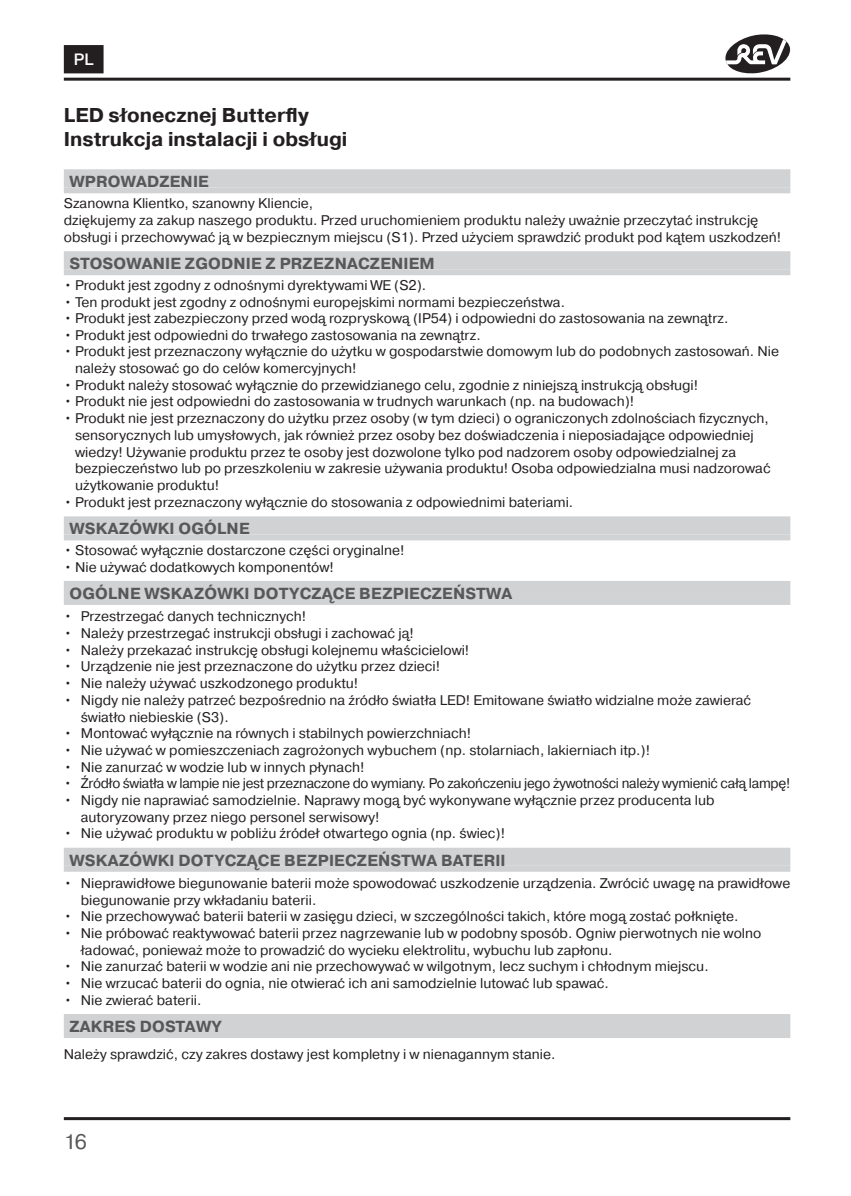
<style>
.page{position:relative;width:851px;height:1196px;background:#fff}
.page>*{position:absolute;margin:0;border:0;box-sizing:border-box;transform-origin:0 0}
.t1{font:21px "Pragmatica";color:#57585a}
.t2{font:700 20px/24px "Pragmatica";color:#231f20}
.t3{font:700 16px "Pragmatica";letter-spacing:.01em;color:#57585a}
.t4{font:500 16px "Helvetica Neue LT";color:#fff}
.t5{font:14px/16.8px "Pragmatica";color:#231f20}
.t6{font:14px "Pragmatica";letter-spacing:-.02em;color:#231f20}
</style>
<div class="page">
<hr style="left:64px;top:78px;width:725px;height:3px;background:#231f20">
<hr style="left:64px;top:1117px;width:725px;height:3px;background:#231f20">
<svg style="left:725px;top:34px;width:64px;height:39px"></svg>
<div style="left:65px;top:46px;width:37px;height:26px;background:#231f20"></div>
<div style="left:64px;top:45px;width:39px;height:28px;border:2px solid #231f20"></div>
<div style="left:64px;top:169px;width:725px;height:18px;background:#d1d2d4"></div>
<div style="left:64px;top:187px;width:725px;height:6px;background:#d1d2d4"></div>
<div style="left:64px;top:251px;width:725px;height:18px;background:#d1d2d4"></div>
<div style="left:64px;top:269px;width:725px;height:6px;background:#d1d2d4"></div>
<div style="left:64px;top:516px;width:725px;height:18px;background:#d1d2d4"></div>
<div style="left:64px;top:534px;width:725px;height:6px;background:#d1d2d4"></div>
<div style="left:64px;top:581px;width:725px;height:18px;background:#d1d2d4"></div>
<div style="left:64px;top:599px;width:725px;height:6px;background:#d1d2d4"></div>
<div style="left:64px;top:848px;width:725px;height:18px;background:#d1d2d4"></div>
<div style="left:64px;top:866px;width:725px;height:6px;background:#d1d2d4"></div>
<div style="left:64px;top:1014px;width:725px;height:18px;background:#d1d2d4"></div>
<div style="left:64px;top:1032px;width:725px;height:6px;background:#d1d2d4"></div>
<p class="t4" style="left:74px;top:50px;width:21px">PL</p>
<h2 class="t2" style="left:64px;top:103px;width:285px">LED słonecznej Butterfly<br>Instrukcja instalacji i obsługi</h2>
<p class="t3" style="left:70px;top:171px;width:141px">WPROWADZENIE</p>
<p class="t5" style="left:64px;top:195px;width:718px">Szanowna Klientko, szanowny Kliencie,<br>dziękujemy za zakup naszego produktu. Przed uruchomieniem produktu należy uważnie przeczytać instrukcję obsługi i przechowywać ją w bezpiecznym miejscu (S1). Przed użyciem sprawdzić produkt pod kątem uszkodzeń!</p>
<p class="t3" style="left:70px;top:253px;width:366px">STOSOWANIE ZGODNIE Z PRZEZNACZENIEM</p>
<p class="t5" style="left:64px;top:277px;width:363px">• Produkt jest zgodny z odnośnymi dyrektywami WE (S2).</p>
<p class="t5" style="left:64px;top:294px;width:502px">• Ten produkt jest zgodny z odnośnymi europejskimi normami bezpieczeństwa.</p>
<p class="t5" style="left:64px;top:327px;width:418px">• Produkt jest odpowiedni do trwałego zastosowania na zewnątrz.</p>
<p class="t5" style="left:75px;top:343px;width:705px;text-indent:-11px">• Produkt jest przeznaczony wyłącznie do użytku w gospodarstwie domowym lub do podobnych zastosowań. Nie należy stosować go do celów komercyjnych!</p>
<p class="t5" style="left:64px;top:377px;width:635px">• Produkt należy stosować wyłącznie do przewidzianego celu, zgodnie z niniejszą instrukcją obsługi!</p>
<p class="t5" style="left:64px;top:393px;width:571px">• Produkt nie jest odpowiedni do zastosowania w trudnych warunkach (np. na budowach)!</p>
<p class="t5" style="left:75px;top:410px;width:696px;text-indent:-11px">• Produkt nie jest przeznaczony do użytku przez osoby (w tym dzieci) o ograniczonych zdolnościach fizycznych, sensorycznych lub umysłowych, jak również przez osoby bez doświadczenia i nieposiadające odpowiedniej wiedzy! Używanie produktu przez te osoby jest dozwolone tylko pod nadzorem osoby odpowiedzialnej za bezpieczeństwo lub po przeszkoleniu w zakresie używania produktu! Osoba odpowiedzialna musi nadzorować użytkowanie produktu!</p>
<p class="t5" style="left:64px;top:494px;width:510px">• Produkt jest przeznaczony wyłącznie do stosowania z odpowiednimi bateriami.</p>
<p class="t3" style="left:70px;top:518px;width:181px">WSKAZÓWKI OGÓLNE</p>
<p class="t5" style="left:64px;top:310px;width:665px">• Produkt jest zabezpieczony przed wodą rozpryskową (IP54) i odpowiedni do zastosowania na zewnątrz.</p>
<p class="t5" style="left:64px;top:542px;width:342px">• Stosować wyłącznie dostarczone części oryginalne!</p>
<p class="t5" style="left:64px;top:559px;width:271px">• Nie używać dodatkowych komponentów!</p>
<p class="t3" style="left:70px;top:583px;width:444px">OGÓLNE WSKAZÓWKI DOTYCZĄCE BEZPIECZEŃSTWA</p>
<p class="t5" style="left:64px;top:608px;width:244px">• Przestrzegać danych technicznych!</p>
<p class="t5" style="left:64px;top:625px;width:351px">• Należy przestrzegać instrukcji obsługi i zachować ją!</p>
<p class="t5" style="left:64px;top:642px;width:407px">• Należy przekazać instrukcję obsługi kolejnemu właścicielowi!</p>
<p class="t5" style="left:64px;top:659px;width:377px">• Urządzenie nie jest przeznaczone do użytku przez dzieci!</p>
<p class="t5" style="left:64px;top:675px;width:296px">• Nie należy używać uszkodzonego produktu!</p>
<p class="t5" style="left:81px;top:692px;width:671px;text-indent:-17px">• Nigdy nie należy patrzeć bezpośrednio na źródło światła LED! Emitowane światło widzialne może zawierać światło niebieskie (S3).</p>
<p class="t5" style="left:64px;top:725px;width:408px">• Montować wyłącznie na równych i stabilnych powierzchniach!</p>
<p class="t5" style="left:64px;top:742px;width:587px">• Nie używać w pomieszczeniach zagrożonych wybuchem (np. stolarniach, lakierniach itp.)!</p>
<p class="t5" style="left:64px;top:759px;width:302px">• Nie zanurzać w wodzie lub w innych płynach!</p>
<p class="t6" style="left:64px;top:775px;width:727px">• Źródło światła w lampie nie jest przeznaczone do wymiany. Po zakończeniu jego żywotności należy wymienić całą lampę!</p>
<p class="t5" style="left:81px;top:792px;width:634px;text-indent:-17px">• Nigdy nie naprawiać samodzielnie. Naprawy mogą być wykonywane wyłącznie przez producenta lub autoryzowany przez niego personel serwisowy!</p>
<p class="t5" style="left:64px;top:825px;width:442px">• Nie używać produktu w pobliżu źródeł otwartego ognia (np. świec)!</p>
<p class="t3" style="left:70px;top:850px;width:437px">WSKAZÓWKI DOTYCZĄCE BEZPIECZEŃSTWA BATERII</p>
<p class="t5" style="left:81px;top:875px;width:710px;text-indent:-17px">• Nieprawidłowe biegunowanie baterii może spowodować uszkodzenie urządzenia. Zwrócić uwagę na prawidłowe biegunowanie przy wkładaniu baterii.</p>
<p class="t5" style="left:64px;top:908px;width:676px">• Nie przechowywać baterii baterii w zasięgu dzieci, w szczególności takich, które mogą zostać połknięte.</p>
<p class="t5" style="left:64px;top:958px;width:646px">• Nie zanurzać baterii w wodzie ani nie przechowywać w wilgotnym, lecz suchym i chłodnym miejscu.</p>
<p class="t5" style="left:64px;top:975px;width:546px">• Nie wrzucać baterii do ognia, nie otwierać ich ani samodzielnie lutować lub spawać.</p>
<p class="t5" style="left:64px;top:991px;width:139px">• Nie zwierać baterii.</p>
<p class="t5" style="left:81px;top:925px;width:681px;text-indent:-17px">• Nie próbować reaktywować baterii przez nagrzewanie lub w podobny sposób. Ogniw pierwotnych nie wolno ładować, ponieważ może to prowadzić do wycieku elektrolitu, wybuchu lub zapłonu.</p>
<p class="t3" style="left:70px;top:1016px;width:153px">ZAKRES DOSTAWY</p>
<p class="t5" style="left:64px;top:1046px;width:493px">Należy sprawdzić, czy zakres dostawy jest kompletny i w nienagannym stanie.</p>
<h1 class="t1" style="left:64px;top:1129px;width:25px">16</h1>
</div>
